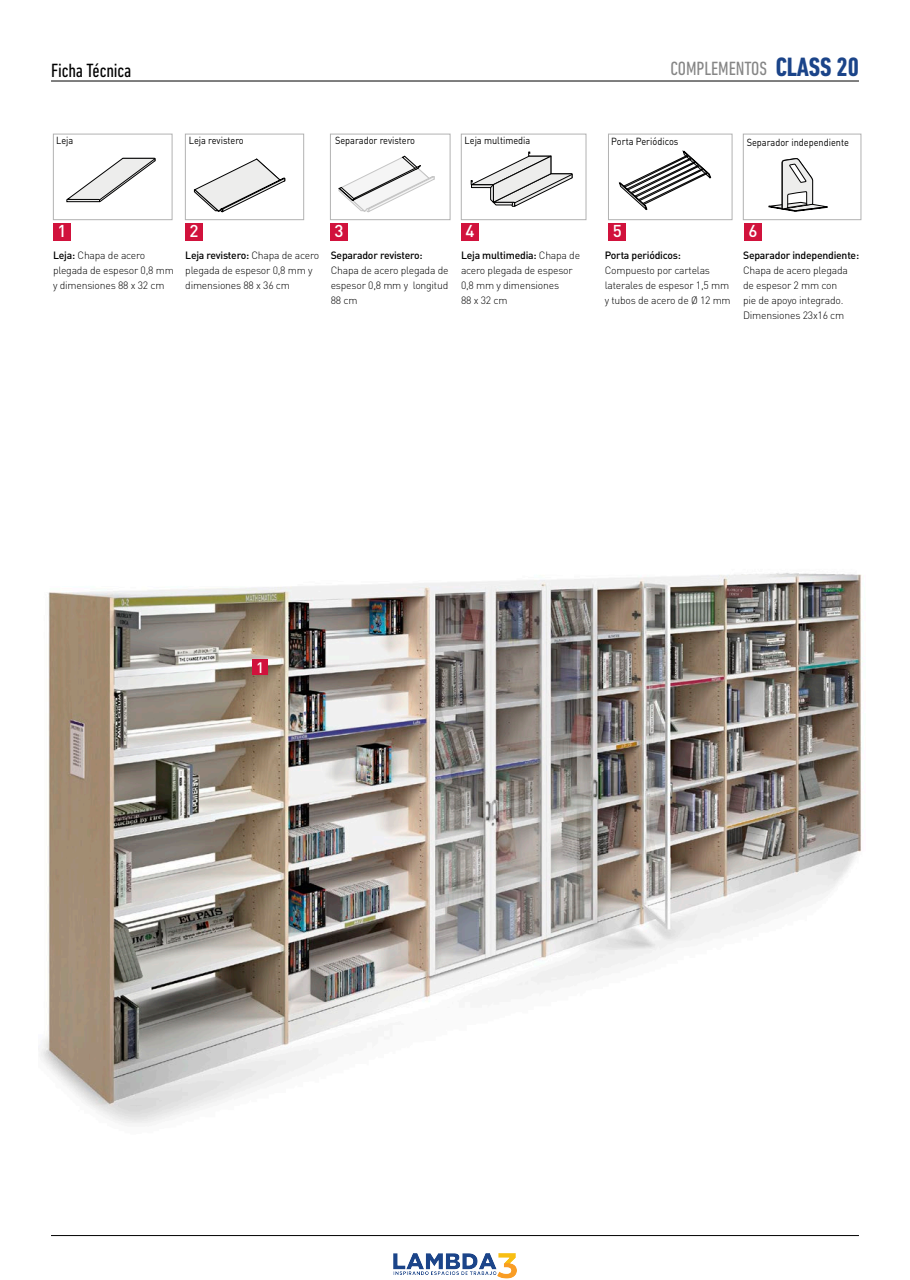
<style>
.page{position:relative;width:910px;height:1280px;background:#fff}
.page>*{position:absolute;margin:0;border:0;box-sizing:border-box;transform-origin:0 0}
.t1{font:700 condensed 27px "DIN Next LT Pro";letter-spacing:-.005em;color:#1b4489}
.t2{font:condensed 19.5px "DIN Next LT Pro";letter-spacing:-.005em;color:#868686}
.t3{font:condensed 19.5px "DIN Next LT Pro";letter-spacing:-.005em;color:#000}
.t4{font:500 16.95px "DIN Pro";color:#fff}
.t5{font:500 15px "DIN Pro";color:#fff}
.t6{font:300 10.5px/15px "DIN Pro";letter-spacing:-.02em;color:#000}
.t7{font:500 10.5px "DIN Pro";letter-spacing:-.02em;color:#000}
.t8{font:10.2px "DIN Pro";color:#000;scale:.9 1}
.s1{font-weight:500}
</style>
<div class="page">
<hr style="left:51px;top:81px;width:808px;height:1px;background:#000">
<hr style="left:51px;top:1235px;width:808px;height:1px;background:#000">
<img style="left:40px;top:573px;width:822px;height:551px">
<div style="left:252px;top:659px;width:16px;height:16px;background:#d1123c"></div>
<div style="left:743px;top:134px;width:118px;height:86px;border:1px solid #b2b2b2"></div>
<svg style="left:769px;top:158px;width:59px;height:53px"></svg>
<div style="left:53px;top:134px;width:119px;height:86px;border:1px solid #b2b2b2"></div>
<svg style="left:67px;top:158px;width:88px;height:44px"></svg>
<div style="left:608px;top:134px;width:124px;height:86px;border:1px solid #b2b2b2"></div>
<svg style="left:619px;top:151px;width:92px;height:59px"></svg>
<div style="left:330px;top:134px;width:120px;height:86px;border:1px solid #b2b2b2"></div>
<svg style="left:339px;top:156px;width:96px;height:56px"></svg>
<div style="left:185px;top:134px;width:119px;height:86px;border:1px solid #b2b2b2"></div>
<div style="left:185px;top:224px;width:18px;height:17px;background:#d1123c"></div>
<svg style="left:194px;top:159px;width:91px;height:53px"></svg>
<div style="left:461px;top:134px;width:125px;height:86px;border:1px solid #b2b2b2"></div>
<svg style="left:471px;top:152px;width:101px;height:54px"></svg>
<div style="left:744px;top:224px;width:18px;height:17px;background:#d1123c"></div>
<div style="left:53px;top:224px;width:18px;height:17px;background:#d1123c"></div>
<div style="left:608px;top:224px;width:18px;height:17px;background:#d1123c"></div>
<div style="left:330px;top:224px;width:18px;height:17px;background:#d1123c"></div>
<div style="left:461px;top:224px;width:18px;height:17px;background:#d1123c"></div>
<img style="left:393px;top:1253px;width:124px;height:26px">
<h2 class="t3" style="left:51px;top:59px;width:82px">Ficha Técnica</h2>
<h1 class="t1" style="left:776px;top:51px;width:85px">CLASS 20</h1>
<h2 class="t2" style="left:671px;top:58px;width:98px">COMPLEMENTOS</h2>
<p class="t8" style="left:56px;top:134px;width:21px">Leja</p>
<p class="t8" style="left:189px;top:134px;width:63px">Leja revistero</p>
<p class="t8" style="left:335px;top:134px;width:91px">Separador revistero</p>
<p class="t8" style="left:465px;top:134px;width:75px">Leja multimedia</p>
<p class="t8" style="left:611px;top:134px;width:76px">Porta Periódicos</p>
<p class="t8" style="left:747px;top:135px;width:115px">Separador independiente</p>
<h3 class="t4" style="left:58px;top:219px;width:11px">1</h3>
<h3 class="t4" style="left:190px;top:219px;width:11px">2</h3>
<h3 class="t4" style="left:335px;top:219px;width:11px">3</h3>
<h3 class="t4" style="left:465px;top:219px;width:11px">4</h3>
<h3 class="t4" style="left:613px;top:219px;width:11px">5</h3>
<h3 class="t4" style="left:748px;top:219px;width:11px">6</h3>
<p class="t6" style="left:53px;top:247px;width:122px"><span class="s1">Leja:</span> Chapa de acero plegada de espesor 0,8 mm y dimensiones 88 x 32 cm</p>
<p class="t6" style="left:185px;top:247px;width:136px"><span class="s1">Leja revistero:</span> Chapa de acero plegada de espesor 0,8 mm y dimensiones 88 x 36 cm</p>
<p class="t7" style="left:331px;top:248px;width:93px">Separador revistero:</p>
<p class="t6" style="left:331px;top:262px;width:119px;text-align:justify">Chapa de acero plegada de espesor 0,8 mm y longitud 88 cm</p>
<p class="t6" style="left:461px;top:247px;width:121px"><span class="s1">Leja multimedia:</span> Chapa de acero plegada de espesor<br>0,8 mm y dimensiones<br>88 x 32 cm</p>
<p class="t7" style="left:605px;top:248px;width:78px">Porta periódicos:</p>
<p class="t6" style="left:605px;top:262px;width:128px">Compuesto por cartelas laterales de espesor 1,5 mm y tubos de acero de Ø 12 mm</p>
<p class="t7" style="left:743px;top:248px;width:118px">Separador independiente:</p>
<p class="t6" style="left:743px;top:262px;width:106px">Chapa de acero plegada de espesor 2 mm con pie de apoyo integrado.<br>Dimensiones 23x16 cm</p>
<h3 class="t5" style="left:256px;top:657px;width:9px">1</h3>
</div>
